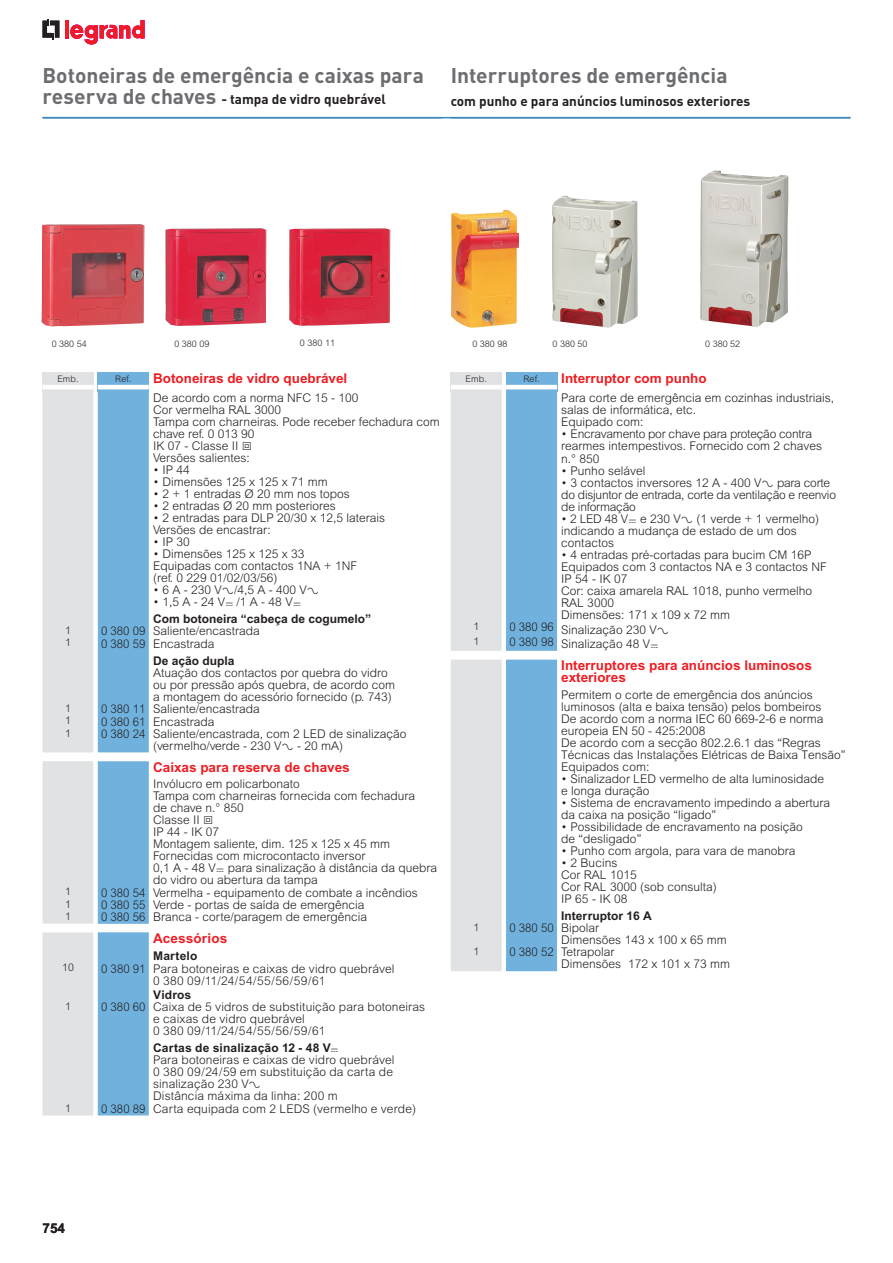
<style>
.page{position:relative;width:893px;height:1263px;background:#fff}
.page>*{position:absolute;margin:0;border:0;box-sizing:border-box;transform-origin:0 0}
.t1{font:700 21px "DIN Pro";color:#6c6d70}
.t2{font:700 13.5px/12px "Arial";color:#ee1d23}
.t3{font:700 13.5px "DIN Pro";color:#231f20}
.t4{font:700 13.5px "Arial";color:#231f20}
.t5{font:300 12px/12px "Arial";color:#231f20}
.t6{font:300 12px/12px "Arial";color:#231f20;scale:.95 1}
.t7{font:300 12px/12px "Arial";letter-spacing:-.02em;color:#231f20}
.t8{font:700 12px/17.4px "Arial";color:#231f20}
.t9{font:700 12px "Arial";letter-spacing:.02em;color:#231f20}
.t10{font:300 10.5px "Arial";color:#231f20}
.t11{font:300 9px "Arial";color:#231f20}
.s1{font-size:21px;color:#6c6d70}
.s2{font-family:"Legrand 2007";font-weight:400}
.s3{font-weight:300}
.s4{font-weight:700}
</style>
<div class="page">
<hr style="left:43px;top:117px;width:807px;height:1px;background:#3c88bb">
<svg style="left:43px;top:19px;width:16px;height:20px"></svg>
<hr style="left:65px;top:20px;width:4px;height:18px;background:#ee1d23">
<svg style="left:70px;top:20px;width:75px;height:25px"></svg>
<img style="left:552px;top:196px;width:86px;height:132px">
<img style="left:700px;top:170px;width:88px;height:157px">
<img style="left:451px;top:210px;width:68px;height:118px">
<img style="left:42px;top:224px;width:102px;height:102px">
<img style="left:165px;top:228px;width:101px;height:98px">
<img style="left:289px;top:228px;width:102px;height:98px">
<svg style="left:451px;top:372px;width:107px;height:599px;background:#aecde2"></svg>
<svg style="left:43px;top:372px;width:106px;height:743px;background:#aecde2"></svg>
<h1 class="t1" style="left:43px;top:61px;width:383px">Botoneiras de emergência e caixas para</h1>
<p class="t3" style="left:43px;top:90px;width:345px"><span class="s1">reserva de chaves</span> - tampa de vidro quebrável</p>
<h1 class="t1" style="left:451px;top:61px;width:278px">Interruptores de emergência</h1>
<p class="t3" style="left:451px;top:92px;width:301px">com punho e para anúncios luminosos exteriores</p>
<p class="t11" style="left:52px;top:339px;width:37px">0 380 54</p>
<p class="t11" style="left:174px;top:338px;width:37px">0 380 09</p>
<p class="t11" style="left:300px;top:338px;width:37px">0 380 11</p>
<p class="t11" style="left:472px;top:339px;width:37px">0 380 98</p>
<p class="t11" style="left:553px;top:339px;width:37px">0 380 50</p>
<p class="t11" style="left:705px;top:339px;width:37px">0 380 52</p>
<p class="t11" style="left:466px;top:373px;width:23px">Emb.</p>
<p class="t11" style="left:523px;top:373px;width:18px">Ref.</p>
<p class="t2" style="left:561px;top:372px;width:147px">Interruptor com punho</p>
<p class="t5" style="left:561px;top:391px;width:274px">Para corte de emergência em cozinhas industriais, salas de informática, etc.<br>Equipado com:</p>
<p class="t5" style="left:561px;top:427px;width:262px">• Encravamento por chave para proteção contra rearmes intempestivos. Fornecido com 2 chaves</p>
<p class="t5" style="left:561px;top:453px;width:40px">n.° 850</p>
<p class="t5" style="left:561px;top:465px;width:86px">• Punho selável</p>
<p class="t7" style="left:561px;top:477px;width:276px">• 3 contactos inversores 12 A - 400 V<span class="s2">±</span> para corte do disjuntor de entrada, corte da ventilação e reenvio de informação</p>
<p class="t5" style="left:561px;top:513px;width:259px">• 2 LED 48 V<span class="s2">=</span> e 230 V<span class="s2">±</span> (1 verde + 1 vermelho) indicando a mudança de estado de um dos contactos</p>
<p class="t5" style="left:561px;top:549px;width:267px">• 4 entradas pré-cortadas para bucim CM 16P<br>Equipados com 3 contactos NA e 3 contactos NF<br>IP 54 - IK 07<br>Cor: caixa amarela RAL 1018, punho vermelho<br>RAL 3000<br>Dimensões: 171 x 109 x 72 mm</p>
<p class="t10" style="left:473px;top:621px;width:7px">1</p>
<p class="t6" style="left:509px;top:623px;width:170px">0 380 96 Sinalização 230 V<span class="s2">±</span></p>
<p class="t10" style="left:473px;top:635px;width:7px">1</p>
<p class="t6" style="left:509px;top:638px;width:159px">0 380 98 Sinalização 48 V<span class="s2">=</span></p>
<p class="t2" style="left:561px;top:659px;width:252px">Interruptores para anúncios luminosos exteriores</p>
<p class="t5" style="left:561px;top:688px;width:286px">Permitem o corte de emergência dos anúncios luminosos (alta e baixa tensão) pelos bombeiros<br>De acordo com a norma IEC 60 669-2-6 e norma europeia EN 50 - 425:2008<br>De acordo com a secção 802.2.6.1 das “Regras Técnicas das Instalações Elétricas de Baixa Tensão” Equipados com:</p>
<p class="t5" style="left:561px;top:772px;width:264px">• Sinalizador LED vermelho de alta luminosidade e longa duração</p>
<p class="t5" style="left:561px;top:796px;width:270px">• Sistema de encravamento impedindo a abertura da caixa na posição “ligado”</p>
<p class="t5" style="left:561px;top:820px;width:243px">• Possibilidade de encravamento na posição de “desligado”</p>
<p class="t5" style="left:561px;top:844px;width:236px">• Punho com argola, para vara de manobra</p>
<p class="t5" style="left:561px;top:856px;width:157px">• 2 Bucins<br>Cor RAL 1015<br>Cor RAL 3000 (sob consulta)<br>IP 65 - IK 08</p>
<p class="t8" style="left:561px;top:907px;width:92px">Interruptor 16 A</p>
<p class="t10" style="left:473px;top:921px;width:7px">1</p>
<p class="t6" style="left:561px;top:922px;width:176px;text-indent:-52px">0 380 50 Bipolar<br>Dimensões 143 x 100 x 65 mm</p>
<p class="t10" style="left:473px;top:945px;width:7px">1</p>
<p class="t6" style="left:561px;top:946px;width:179px;text-indent:-52px">0 380 52 Tetrapolar<br>Dimensões 172 x 101 x 73 mm</p>
<p class="t11" style="left:57px;top:373px;width:23px">Emb.</p>
<p class="t11" style="left:115px;top:373px;width:18px">Ref.</p>
<p class="t2" style="left:153px;top:372px;width:196px">Botoneiras de vidro quebrável</p>
<p class="t5" style="left:153px;top:391px;width:288px">De acordo com a norma NFC 15 - 100<br>Cor vermelha RAL 3000<br>Tampa com charneiras. Pode receber fechadura com chave ref. 0 013 90<br>IK 07 - Classe II <span class="s2">0<br></span>Versões salientes:</p>
<p class="t5" style="left:153px;top:463px;width:38px">• IP 44</p>
<p class="t5" style="left:153px;top:475px;width:176px">• Dimensões 125 x 125 x 71 mm</p>
<p class="t5" style="left:153px;top:487px;width:198px">• 2 + 1 entradas Ø 20 mm nos topos</p>
<p class="t5" style="left:153px;top:499px;width:184px">• 2 entradas Ø 20 mm posteriores</p>
<p class="t5" style="left:153px;top:511px;width:233px">• 2 entradas para DLP 20/30 x 12,5 laterais<br>Versões de encastrar:</p>
<p class="t5" style="left:153px;top:535px;width:38px">• IP 30</p>
<p class="t5" style="left:153px;top:547px;width:205px">• Dimensões 125 x 125 x 33<br>Equipadas com contactos 1NA + 1NF (ref. 0 229 01/02/03/56)</p>
<p class="t5" style="left:153px;top:583px;width:168px">• 6 A - 230 V<span class="s2">±</span>/4,5 A - 400 V<span class="s2">±</span></p>
<p class="t8" style="left:153px;top:593px;width:220px"><span class="s3">• 1,5 A - 24 V</span><span class="s2">=</span> <span class="s3">/1 A - 48 V</span><span class="s2">=<br></span>Com botoneira “cabeça de cogumelo”</p>
<p class="t10" style="left:65px;top:624px;width:7px">1</p>
<p class="t6" style="left:101px;top:625px;width:169px">0 380 09 Saliente/encastrada</p>
<p class="t10" style="left:65px;top:637px;width:7px">1</p>
<p class="t6" style="left:101px;top:637px;width:121px">0 380 59 Encastrada</p>
<p class="t8" style="left:153px;top:652px;width:83px">De ação dupla</p>
<p class="t5" style="left:153px;top:667px;width:243px">Atuação dos contactos por quebra do vidro ou por pressão após quebra, de acordo com a montagem do acessório fornecido (p. 743)</p>
<p class="t10" style="left:65px;top:702px;width:7px">1</p>
<p class="t6" style="left:101px;top:703px;width:169px">0 380 11 Saliente/encastrada</p>
<p class="t10" style="left:65px;top:715px;width:7px">1</p>
<p class="t6" style="left:101px;top:715px;width:121px">0 380 61 Encastrada</p>
<p class="t10" style="left:65px;top:727px;width:7px">1</p>
<p class="t6" style="left:153px;top:728px;width:268px;text-indent:-52px">0 380 24 Saliente/encastrada, com 2 LED de sinalização (vermelho/verde - 230 V<span class="s2">±</span> - 20 mA)</p>
<p class="t2" style="left:153px;top:761px;width:198px">Caixas para reserva de chaves</p>
<p class="t5" style="left:153px;top:778px;width:285px">Invólucro em policarbonato<br>Tampa com charneiras fornecida com fechadura<br>de chave n.° 850<br>Classe II <span class="s2">0<br></span>IP 44 - IK 07<br>Montagem saliente, dim. 125 x 125 x 45 mm<br>Fornecidas com microcontacto inversor<br>0,1 A - 48 V<span class="s2">=</span> para sinalização à distância da quebra do vidro ou abertura da tampa</p>
<p class="t10" style="left:65px;top:886px;width:7px">1</p>
<p class="t6" style="left:101px;top:886px;width:335px">0 380 54 Vermelha - equipamento de combate a incêndios</p>
<p class="t10" style="left:65px;top:898px;width:7px">1</p>
<p class="t6" style="left:101px;top:898px;width:279px">0 380 55 Verde - portas de saída de emergência</p>
<p class="t10" style="left:65px;top:910px;width:7px">1</p>
<p class="t6" style="left:101px;top:911px;width:282px">0 380 56 Branca - corte/paragem de emergência</p>
<p class="t2" style="left:153px;top:932px;width:76px">Acessórios</p>
<p class="t9" style="left:153px;top:949px;width:46px">Martelo</p>
<p class="t10" style="left:62px;top:962px;width:13px">10</p>
<p class="t6" style="left:153px;top:962px;width:256px;text-indent:-52px">0 380 91 Para botoneiras e caixas de vidro quebrável<br>0 380 09/11/24/54/55/56/59/61</p>
<p class="t8" style="left:153px;top:986px;width:40px">Vidros</p>
<p class="t10" style="left:65px;top:1000px;width:7px">1</p>
<p class="t6" style="left:153px;top:1001px;width:288px;text-indent:-52px">0 380 60 Caixa de 5 vidros de substituição para botoneiras e caixas de vidro quebrável<br>0 380 09/11/24/54/55/56/59/61</p>
<p class="t5" style="left:153px;top:1042px;width:243px"><span class="s4">Cartas de sinalização 12 - 48 V</span><span class="s2">=<br></span>Para botoneiras e caixas de vidro quebrável 0 380 09/24/59 em substituição da carta de sinalização 230 V<span class="s2">±<br></span>Distância máxima da linha: 200 m</p>
<p class="t10" style="left:65px;top:1102px;width:7px">1</p>
<p class="t6" style="left:101px;top:1102px;width:333px">0 380 89 Carta equipada com 2 LEDS (vermelho e verde)</p>
<p class="t4" style="left:43px;top:1220px;width:24px">754</p>
</div>
